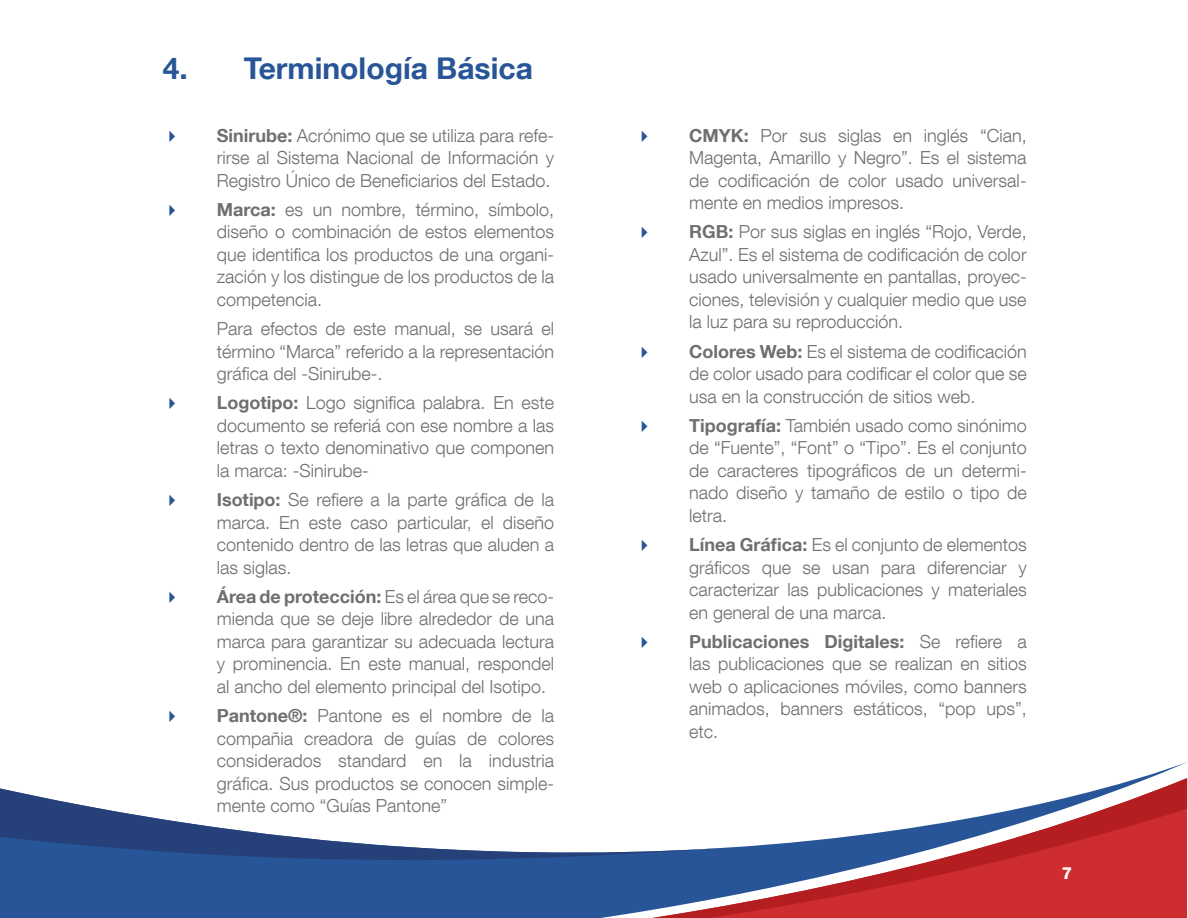
<style>
.page{position:relative;width:1188px;height:918px;background:#fff}
.page>*{position:absolute;margin:0;border:0;box-sizing:border-box;transform-origin:0 0}
.t1{font:700 30px "Helvetica Neue LT Com";color:#285597}
.flota_1_sin{font:300 18px/22.5px "Helvetica Neue LT Com";color:#706f6f;text-align:justify}
.t2{font:800 16.5px "Helvetica Neue LT Com";color:#fff}
.s1{font-weight:700}
</style>
<div class="page">
<svg style="left:0;top:762px;width:1188px;height:156px;fill:#285597"></svg>
<svg style="left:0;top:783px;width:557px;height:88px"></svg>
<svg style="left:557px;top:778px;width:630px;height:140px"></svg>
<p class="t1" style="left:163px;top:49px;width:372px">4. Terminología Básica</p>
<p class="flota_1_sin" style="left:217px;top:124px;width:339px"><span class="s1">Sinirube:</span> Acrónimo que se utiliza para refe&shy;rirse al Sistema Nacional de Información y Registro Único de Beneficiarios del Estado.</p>
<p class="flota_1_sin" style="left:217px;top:198px;width:339px"><span class="s1">Marca:</span> es un nombre, término, símbolo, diseño o combinación de estos elementos que identifica los productos de una organi&shy;zación y los distingue de los productos de la competencia.</p>
<p class="flota_1_sin" style="left:217px;top:317px;width:339px">Para efectos de este manual, se usará el término “Marca” referido a la representación gráfica del -Sinirube-.</p>
<p class="flota_1_sin" style="left:217px;top:391px;width:339px"><span class="s1">Logotipo:</span> Logo significa palabra. En este documento se referiá con ese nombre a las letras o texto denominativo que componen la marca: -Sinirube-</p>
<p class="flota_1_sin" style="left:217px;top:488px;width:339px"><span class="s1">Isotipo:</span> Se refiere a la parte gráfica de la marca. En este caso particular, el diseño contenido dentro de las letras que aluden a las siglas.</p>
<p class="flota_1_sin" style="left:217px;top:585px;width:339px"><span class="s1">Área de protección:</span> Es el área que se reco&shy;mienda que se deje libre alrededor de una marca para garantizar su adecuada lectura y prominencia. En este manual, respondel al ancho del elemento principal del Isotipo.</p>
<p class="flota_1_sin" style="left:217px;top:704px;width:339px"><span class="s1">Pantone®:</span> Pantone es el nombre de la compañia creadora de guías de colores considerados standard en la industria gráfica. Sus productos se conocen simple&shy;mente como “Guías Pantone”</p>
<p class="flota_1_sin" style="left:689px;top:124px;width:339px"><span class="s1">CMYK:</span> Por sus siglas en inglés “Cian, Magenta, Amarillo y Negro”. Es el sistema de codificación de color usado universal&shy;mente en medios impresos.</p>
<p class="flota_1_sin" style="left:689px;top:220px;width:339px"><span class="s1">RGB:</span> Por sus siglas en inglés “Rojo, Verde, Azul”. Es el sistema de codificación de color usado universalmente en pantallas, proyec&shy;ciones, televisión y cualquier medio que use la luz para su reproducción.</p>
<p class="flota_1_sin" style="left:689px;top:340px;width:339px"><span class="s1">Colores Web:</span> Es el sistema de codificación de color usado para codificar el color que se usa en la construcción de sitios web.</p>
<p class="flota_1_sin" style="left:689px;top:414px;width:339px"><span class="s1">Tipografía:</span> También usado como sinónimo de “Fuente”, “Font” o “Tipo”. Es el conjunto de caracteres tipográficos de un determi&shy;nado diseño y tamaño de estilo o tipo de letra.</p>
<p class="flota_1_sin" style="left:689px;top:533px;width:339px"><span class="s1">Línea Gráfica:</span> Es el conjunto de elementos gráficos que se usan para diferenciar y caracterizar las publicaciones y materiales en general de una marca.</p>
<p class="flota_1_sin" style="left:689px;top:630px;width:339px"><span class="s1">Publicaciones Digitales:</span> Se refiere a las publicaciones que se realizan en sitios web o aplicaciones móviles, como banners animados, banners estáticos, “pop ups”, etc.</p>
<p class="t2" style="left:1062px;top:863px;width:12px">7</p>
</div>
